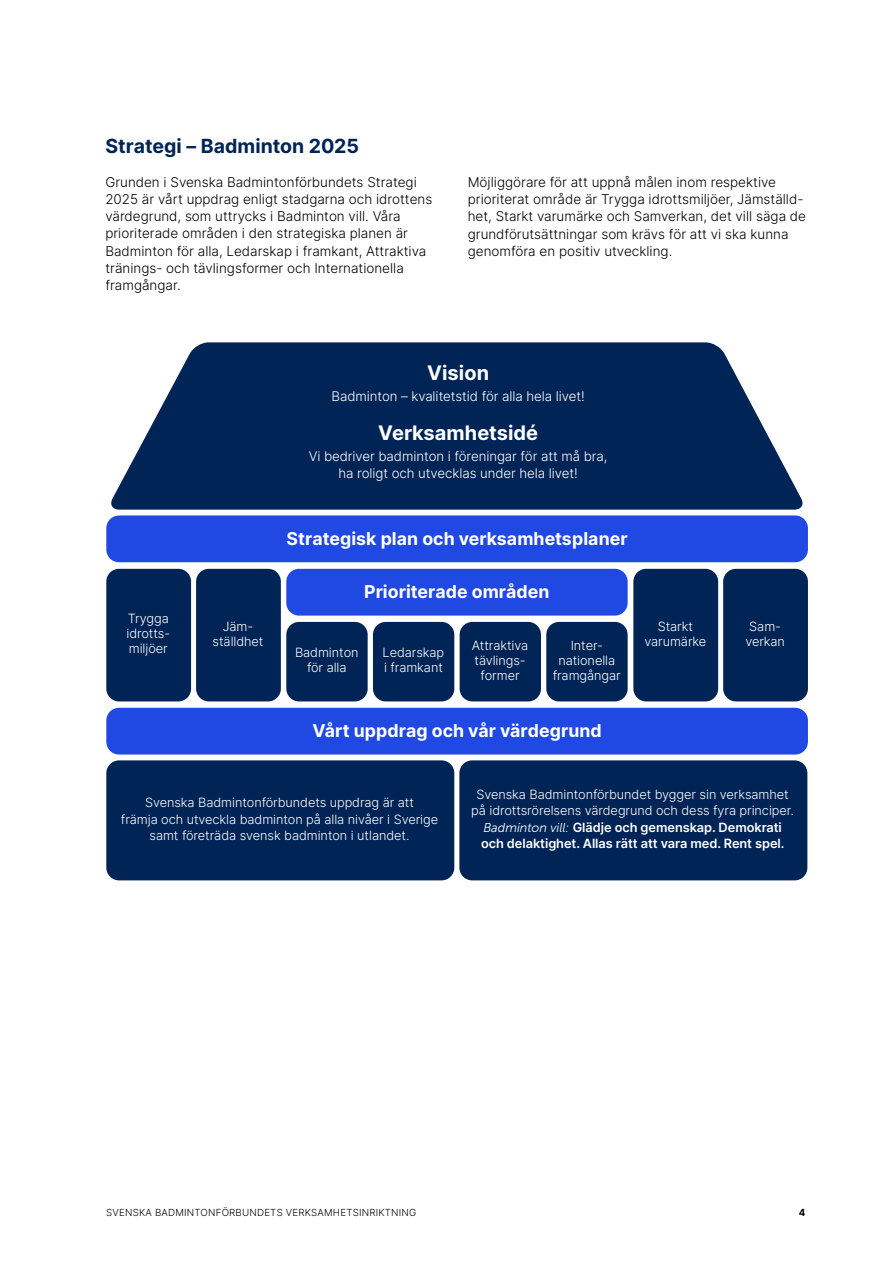
<style>
.page{position:relative;width:893px;height:1263px;background:#fff}
.page>*{position:absolute;margin:0;border:0;box-sizing:border-box;transform-origin:0 0}
.t1{font:700 19.95px "Inter";letter-spacing:.005em;color:#fff}
.t2{font:700 19.5px "Inter";color:#002455}
.t3{font:700 17.7px "Inter";letter-spacing:.005em;color:#fff}
.t4{font:300 13.5px/17.2px "Inter";color:#000}
.t5{font:300 13.35px/17.1px "Inter";letter-spacing:-.005em;color:#fff;text-align:center}
.t6{font:300 12.75px/14.9px "Inter";letter-spacing:-.005em;color:#fff;text-align:center}
.t7{font:300 9.75px "Inter";letter-spacing:.02em;color:#000}
.t8{font:700 9.75px "Inter";color:#000}
.s1{font-family:"Museo Sans 300";font-weight:400;font-style:italic}
.s2{font-weight:600}
</style>
<div class="page">
<div style="left:106px;top:515px;width:702px;height:47px;background:#2048e3;border-radius:13px"></div>
<div style="left:106px;top:708px;width:702px;height:46px;background:#2048e3;border-radius:13px"></div>
<div style="left:286px;top:569px;width:342px;height:47px;background:#2048e3;border-radius:13px"></div>
<div style="left:106px;top:569px;width:85px;height:132px;background:#002455;border-radius:13px"></div>
<div style="left:106px;top:760px;width:348px;height:120px;background:#002455;border-radius:13px"></div>
<div style="left:459px;top:760px;width:348px;height:120px;background:#002455;border-radius:13px"></div>
<div style="left:633px;top:569px;width:85px;height:132px;background:#002455;border-radius:13px"></div>
<div style="left:196px;top:569px;width:85px;height:132px;background:#002455;border-radius:13px"></div>
<div style="left:286px;top:622px;width:82px;height:79px;background:#002455;border-radius:13px"></div>
<div style="left:373px;top:622px;width:81px;height:79px;background:#002455;border-radius:13px"></div>
<div style="left:460px;top:622px;width:81px;height:79px;background:#002455;border-radius:13px"></div>
<div style="left:546px;top:622px;width:82px;height:79px;background:#002455;border-radius:13px"></div>
<div style="left:723px;top:569px;width:85px;height:132px;background:#002455;border-radius:13px"></div>
<svg style="left:111px;top:342px;width:692px;height:168px;background:#1e3e69"></svg>
<h2 class="t2" style="left:105px;top:132px;width:255px">Strategi – Badminton 2025</h2>
<p class="t4" style="left:105px;top:173px;width:328px">Grunden i Svenska Badmintonförbundets Strategi 2025 är vårt uppdrag enligt stadgarna och idrottens värdegrund, som uttrycks i Badminton vill. Våra prioriterade områden i den strategiska planen är Badminton för alla, Ledarskap i framkant, Attraktiva tränings- och tävlingsformer och Internationella framgångar.</p>
<p class="t4" style="left:468px;top:173px;width:340px">Möjliggörare för att uppnå målen inom respektive prioriterat område är Trygga idrottsmiljöer, Jämställd&shy;het, Starkt varumärke och Samverkan, det vill säga de grundförutsättningar som krävs för att vi ska kunna genomföra en positiv utveckling.</p>
<h1 class="t1" style="left:427px;top:358px;width:63px">Vision</h1>
<p class="t5" style="left:331px;top:388px;width:255px">Badminton – kvalitetstid för alla hela livet!</p>
<h1 class="t1" style="left:378px;top:418px;width:162px">Verksamhetsidé</h1>
<p class="t5" style="left:309px;top:447px;width:300px">Vi bedriver badminton i föreningar för att må bra, ha roligt och utvecklas under hela livet!</p>
<h3 class="t3" style="left:287px;top:525px;width:343px">Strategisk plan och verksamhetsplaner</h3>
<p class="t6" style="left:126px;top:611px;width:45px;text-align:justify">Trygga idrotts&shy;miljöer</p>
<p class="t6" style="left:213px;top:618px;width:52px">Jäm&shy;ställdhet</p>
<h3 class="t3" style="left:364px;top:579px;width:187px">Prioriterade områden</h3>
<p class="t6" style="left:295px;top:645px;width:65px">Badminton för alla</p>
<p class="t6" style="left:383px;top:645px;width:63px;text-align:left">Ledarskap i framkant</p>
<p class="t6" style="left:472px;top:638px;width:58px">Attraktiva tävlings&shy;former</p>
<p class="t6" style="left:553px;top:638px;width:70px">Inter&shy;nationella framgångar</p>
<h3 class="t3" style="left:312px;top:717px;width:291px">Vårt uppdrag och vår värdegrund</h3>
<p class="t6" style="left:644px;top:618px;width:63px">Starkt varumärke</p>
<p class="t6" style="left:745px;top:618px;width:41px">Sam&shy;verkan</p>
<p class="t6" style="left:121px;top:794px;width:319px;line-height:16.4px">Svenska Badmintonförbundets uppdrag är att<br>främja och utveckla badminton på alla nivåer i Sverige samt företräda svensk badminton i utlandet.</p>
<p class="t6" style="left:471px;top:786px;width:324px;line-height:16.4px">Svenska Badmintonförbundet bygger sin verksamhet på idrottsrörelsens värdegrund och dess fyra principer.<br><span class="s1">Badminton vill:</span> <span class="s2">Glädje och gemenskap. Demokrati och delaktighet. Allas rätt att vara med. Rent spel.</span></p>
<p class="t7" style="left:106px;top:1205px;width:312px">SVENSKA BADMINTONFÖRBUNDETS VERKSAMHETSINRIKTNING</p>
<p class="t8" style="left:799px;top:1205px;width:8px">4</p>
</div>
